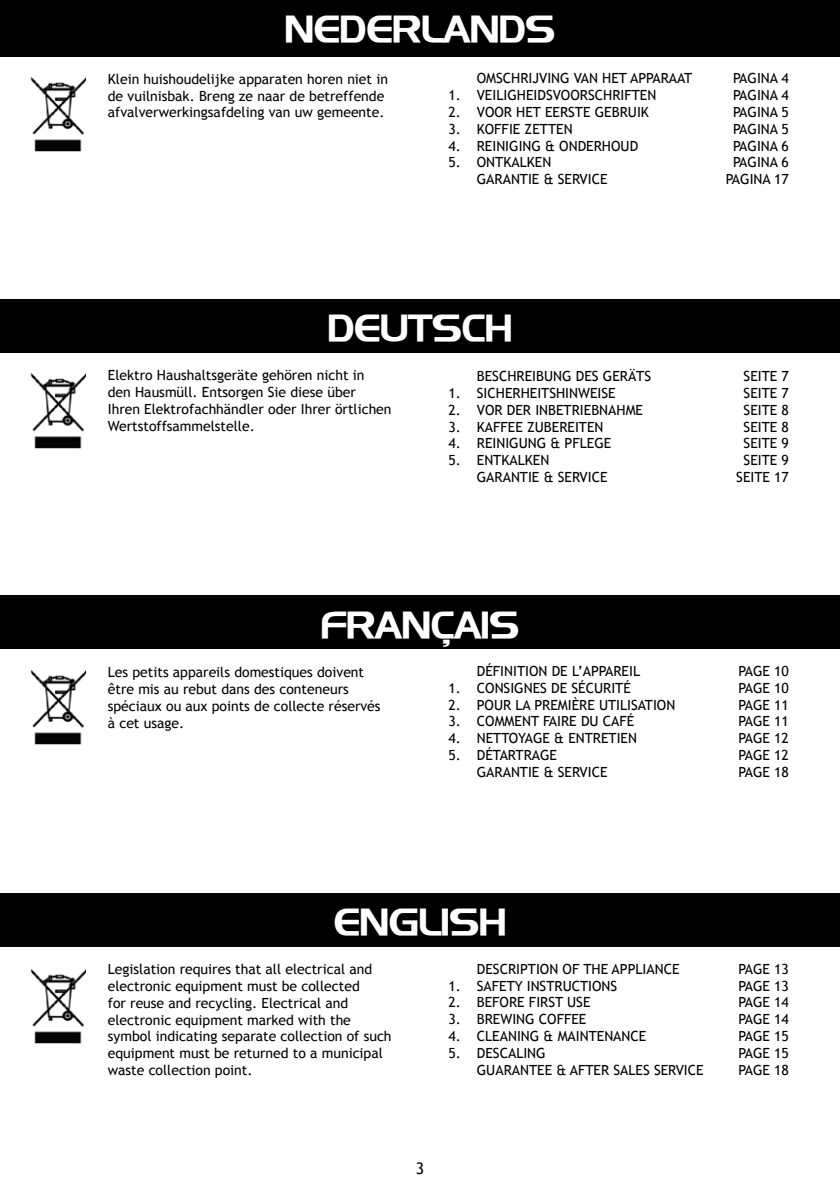
<style>
.page{position:relative;width:840px;height:1191px;background:#fff}
.page>*{position:absolute;margin:0;border:0;box-sizing:border-box;transform-origin:0 0}
.t1{font:36px "Longview";color:#fff}
.t2{font:16px "Trebuchet MS";color:#000}
.t3{font:14px/16.8px "Trebuchet MS";color:#000}
</style>
<div class="page">
<div style="left:0;top:0;width:839px;height:57px;background:#000"></div>
<div style="left:0;top:299px;width:839px;height:54px;background:#000"></div>
<div style="left:0;top:595px;width:839px;height:54px;background:#000"></div>
<img style="left:30px;top:77px;width:55px;height:75px">
<img style="left:30px;top:373px;width:55px;height:76px">
<img style="left:30px;top:669px;width:55px;height:76px">
<img style="left:30px;top:968px;width:55px;height:76px">
<div style="left:0;top:893px;width:839px;height:54px;background:#000"></div>
<h1 class="t1" style="left:285px;top:7px;width:271px">NEDERLANDS</h1>
<p class="t3" style="left:108px;top:71px;width:281px">KLEIN HUISHOUDELIJKE APPARATEN HOREN NIET IN<br>DE VUILNISBAK. BRENG ZE NAAR DE BETREFFENDE<br>AFVALVERWERKINGSAFDELING VAN UW GEMEENTE.</p>
<p class="t3" style="left:476px;top:70px;width:217px">OMSCHRIJVING VAN HET APPARAAT</p>
<p class="t3" style="left:732px;top:70px;width:57px">PAGINA 4</p>
<p class="t3" style="left:448px;top:87px;width:209px">1. VEILIGHEIDSVOORSCHRIFTEN</p>
<p class="t3" style="left:732px;top:87px;width:57px">PAGINA 4</p>
<p class="t3" style="left:448px;top:104px;width:39px">2. VOO</p>
<p class="t3" style="left:503px;top:104px;width:146px">R HET EERSTE GEBRUIK</p>
<p class="t3" style="left:732px;top:104px;width:57px">PAGINA 5</p>
<p class="t3" style="left:448px;top:121px;width:126px">3. KOFFIE ZETTEN</p>
<p class="t3" style="left:732px;top:121px;width:57px">PAGINA 5</p>
<p class="t3" style="left:448px;top:137px;width:191px">4. REINIGING &amp; ONDERHOUD</p>
<p class="t3" style="left:732px;top:137px;width:57px">PAGINA 6</p>
<p class="t3" style="left:448px;top:154px;width:104px">5. ONTKALKEN</p>
<p class="t3" style="left:732px;top:154px;width:57px">PAGINA 6</p>
<p class="t3" style="left:476px;top:171px;width:132px">GARANTIE &amp; SERVICE</p>
<p class="t3" style="left:725px;top:171px;width:65px">PAGINA 17</p>
<h1 class="t1" style="left:327px;top:306px;width:186px">DEUTSCH</h1>
<p class="t3" style="left:108px;top:367px;width:285px">ELEKTRO HAUSHALTSGERÄTE GEHÖREN NICHT IN<br>DEN HAUSMÜLL. ENTSORGEN SIE DIESE ÜBER<br>I HREN ELEKTROFACHHÄNDLER ODER I HRER ÖRTLICHEN WERTSTOFFSAMMELSTELLE.</p>
<p class="t3" style="left:476px;top:368px;width:176px">BESCHREIBUNG DES GERÄTS</p>
<p class="t3" style="left:743px;top:368px;width:47px">SEITE 7</p>
<p class="t3" style="left:448px;top:385px;width:169px">1. SICHERHEITSHINWEISE</p>
<p class="t3" style="left:743px;top:385px;width:47px">SEITE 7</p>
<p class="t3" style="left:448px;top:401px;width:196px">2. VOR DER INBETRIEBNAHME</p>
<p class="t3" style="left:743px;top:401px;width:47px">SEITE 8</p>
<p class="t3" style="left:448px;top:418px;width:156px">3. KAFFEE ZUBEREITEN</p>
<p class="t3" style="left:743px;top:418px;width:47px">SEITE 8</p>
<p class="t3" style="left:448px;top:435px;width:164px">4. REINIGUNG &amp; PFLEGE</p>
<p class="t3" style="left:743px;top:435px;width:47px">SEITE 9</p>
<p class="t3" style="left:448px;top:452px;width:102px">5. ENTKALKEN</p>
<p class="t3" style="left:743px;top:452px;width:47px">SEITE 9</p>
<p class="t3" style="left:476px;top:469px;width:132px">GARANTIE &amp; SERVICE</p>
<p class="t3" style="left:735px;top:469px;width:54px">SEITE 17</p>
<h1 class="t1" style="left:321px;top:602px;width:199px">FRANÇAIS</h1>
<p class="t3" style="left:108px;top:664px;width:274px">LES PETITS APPAREILS DOMESTIQUES DOIVENT ÊTRE MIS AU REBUT DANS DES CONTENEURS SPÉCIAUX OU AUX POINTS DE COLLECTE RÉSERVÉS À CET USAGE.</p>
<p class="t3" style="left:476px;top:663px;width:165px">DÉFINITION DE L’APPAREIL</p>
<p class="t3" style="left:738px;top:663px;width:52px">PAGE 10</p>
<p class="t3" style="left:448px;top:679px;width:182px">1. CONSIGNES DE SÉCURITÉ</p>
<p class="t3" style="left:738px;top:679px;width:52px">PAGE10</p>
<p class="t3" style="left:448px;top:696px;width:228px">2. POUR LA PREMIÈRE UTILISATION</p>
<p class="t3" style="left:738px;top:696px;width:52px">PAGE 11</p>
<p class="t3" style="left:448px;top:713px;width:187px">3. COMMENT FAIRE DU CAFÉ</p>
<p class="t3" style="left:738px;top:713px;width:52px">PAGE 11</p>
<p class="t3" style="left:448px;top:730px;width:190px">4. NETTOYAGE &amp; ENTRETIEN</p>
<p class="t3" style="left:738px;top:730px;width:52px">PAGE 12</p>
<p class="t3" style="left:448px;top:747px;width:110px">5. DÉTARTRAGE</p>
<p class="t3" style="left:738px;top:747px;width:52px">PAGE 12</p>
<p class="t3" style="left:476px;top:763px;width:132px">GARANTIE &amp; SERVICE</p>
<p class="t3" style="left:738px;top:763px;width:52px">PAGE 18</p>
<h1 class="t1" style="left:333px;top:900px;width:174px">ENGLISH</h1>
<p class="t3" style="left:108px;top:961px;width:285px">LEGISLATION REQUIRES THAT ALL ELECTRICAL AND ELECTRONIC EQUIPMENT MUST BE COLLECTED<br>FOR REUSE AND RECYCLING. ELECTRICAL AND ELECTRONIC EQUIPMENT MARKED WITH THE SYMBOL INDICATING SEPARATE COLLECTION OF SUCH EQUIPMENT MUST BE RETURNED TO A MUNICIPAL WASTE COLLECTION POINT.</p>
<p class="t3" style="left:476px;top:960px;width:204px">DESCRIPTION OF THE APPLIANCE</p>
<p class="t3" style="left:738px;top:960px;width:52px">PAGE 13</p>
<p class="t3" style="left:448px;top:977px;width:170px">1. SAFETY INSTRUCTIONS</p>
<p class="t3" style="left:738px;top:977px;width:52px">PAGE13</p>
<p class="t3" style="left:448px;top:994px;width:143px">2. BEFORE FIRST USE</p>
<p class="t3" style="left:738px;top:994px;width:52px">PAGE 14</p>
<p class="t3" style="left:448px;top:1011px;width:139px">3. BREWING COFFEE</p>
<p class="t3" style="left:738px;top:1011px;width:52px">PAGE 14</p>
<p class="t3" style="left:448px;top:1027px;width:199px">4. CLEANING &amp; MAINTENANCE</p>
<p class="t3" style="left:738px;top:1027px;width:52px">PAGE 15</p>
<p class="t3" style="left:448px;top:1044px;width:99px">5. DESCALING</p>
<p class="t3" style="left:738px;top:1044px;width:52px">PAGE 15</p>
<p class="t3" style="left:476px;top:1061px;width:228px">GUARANTEE &amp; AFTER SALES S ERVICE</p>
<p class="t3" style="left:738px;top:1061px;width:52px">PAGE 18</p>
<p class="t2" style="left:415px;top:1159px;width:10px">3</p>
</div>
